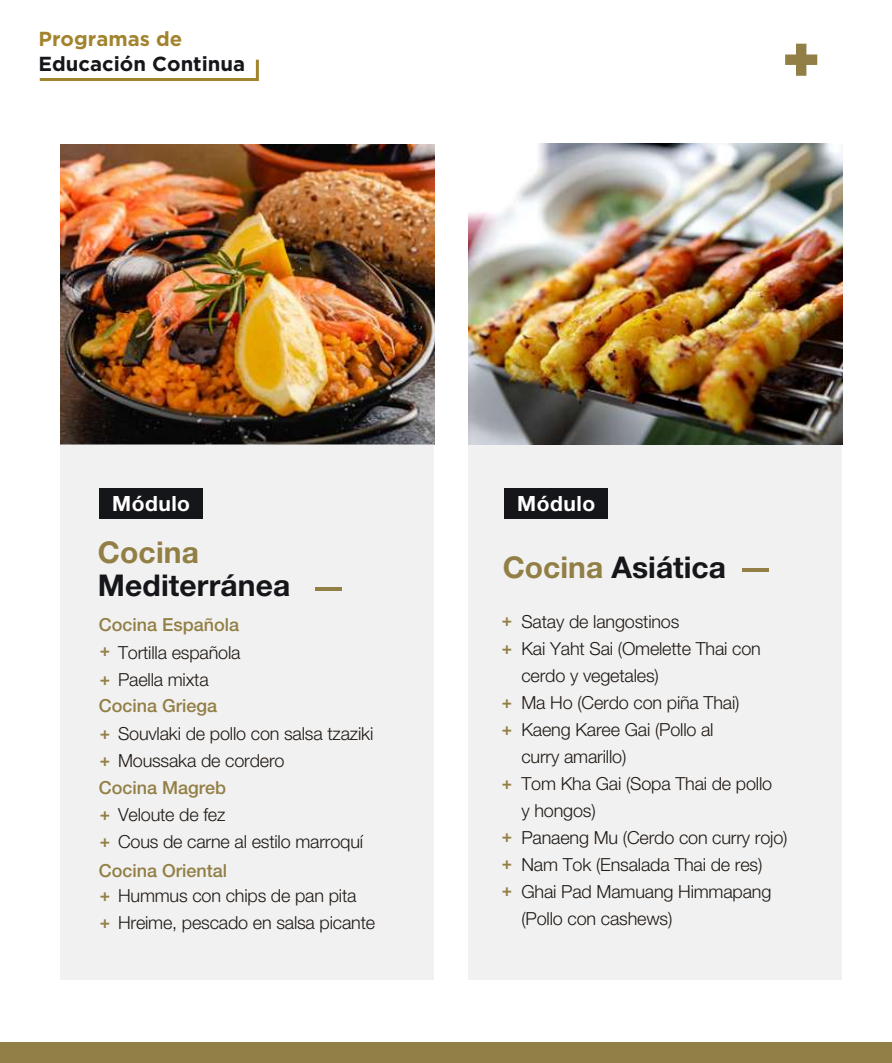
<style>
.page{position:relative;width:892px;height:1063px;background:#fff}
.page>*{position:absolute;margin:0;border:0;box-sizing:border-box;transform-origin:0 0}
.t1{font:700 30px "Helvetica Neue LT Std";color:#151619}
.t2{font:700 30px "Helvetica Neue LT Std";letter-spacing:.005em;color:#927f45}
.t3{font:700 21px "Helvetica Neue LT Std";letter-spacing:.025em;color:#fff}
.t4{font:700 20.25px "Gotham";color:#151619}
.t5{font:700 20.25px "Gotham";color:#a3842e}
.t6{font:300 18px/27px "Helvetica Neue LT Std";letter-spacing:-.01em;color:#201914}
.t7{font:500 18px "Helvetica Neue LT Std";color:#927f45}
.t8{font:700 17.25px/27px "Helvetica Neue LT Std";color:#927f45}
.s1{font-weight:700;font-size:17.25px;color:#927f45}
.s2{color:#927f45}
</style>
<div class="page">
<img style="left:60px;top:144px;width:374px;height:300px">
<div style="left:0;top:1042px;width:892px;height:21px;background:#927f45"></div>
<svg style="left:785px;top:44px;width:32px;height:32px"></svg>
<svg style="left:39px;top:59px;width:220px;height:22px"></svg>
<div style="left:60px;top:444px;width:374px;height:535px;background:#f1f1f1"></div>
<hr style="left:315px;top:587px;width:27px;height:3px;background:#927f45">
<div style="left:468px;top:444px;width:374px;height:535px;background:#f1f1f1"></div>
<hr style="left:742px;top:568px;width:27px;height:3px;background:#927f45">
<img style="left:468px;top:143px;width:374px;height:302px">
<div style="left:99px;top:488px;width:104px;height:31px;background:#151619"></div>
<div style="left:504px;top:488px;width:104px;height:31px;background:#151619"></div>
<p class="t5" style="left:39px;top:27px;width:145px">Programas de</p>
<p class="t4" style="left:39px;top:52px;width:208px">Educación Continua</p>
<p class="t3" style="left:112px;top:490px;width:80px">Módulo</p>
<p class="t3" style="left:517px;top:490px;width:80px">Módulo</p>
<h1 class="t2" style="left:98px;top:534px;width:103px">Cocina</h1>
<h1 class="t1" style="left:98px;top:567px;width:194px">Mediterránea</h1>
<p class="t7" style="left:99px;top:614px;width:142px">Cocina Española</p>
<p class="t6" style="left:100px;top:638px;width:142px;text-indent:18px">Tortilla española <span class="s1">+</span> Paella mixta</p>
<p class="t8" style="left:100px;top:636px;width:12px">+</p>
<p class="t7" style="left:99px;top:695px;width:120px">Cocina Griega</p>
<p class="t6" style="left:100px;top:719px;width:275px"><span class="s1">+</span> Souvlaki de pollo con salsa tzaziki <span class="s1">+</span> Moussaka de cordero</p>
<p class="t7" style="left:99px;top:777px;width:129px">Cocina Magreb</p>
<p class="t6" style="left:100px;top:800px;width:265px"><span class="s1">+</span> Veloute de fez<br><span class="s1">+</span> Cous de carne al estilo marroquí</p>
<p class="t6" style="left:100px;top:881px;width:277px"><span class="s1">+</span> Hummus con chips de pan pita<br><span class="s1">+</span> Hreime, pescado en salsa picante</p>
<p class="t7" style="left:99px;top:860px;width:130px">Cocina Oriental</p>
<h1 class="t1" style="left:503px;top:548px;width:225px"><span class="s2">Cocina</span> Asiática</h1>
<p class="t8" style="left:502px;top:605px;width:12px;line-height:28.5px">+ +</p>
<p class="t8" style="left:502px;top:688px;width:12px">+ +</p>
<p class="t8" style="left:502px;top:769px;width:12px">+</p>
<p class="t8" style="left:502px;top:822px;width:12px;text-align:justify">+ + +</p>
<p class="t6" style="left:521px;top:608px;width:268px">Satay de langostinos<br>Kai Yaht Sai (Omelette Thai con cerdo y vegetales)<br>Ma Ho (Cerdo con piña Thai)<br>Kaeng Karee Gai (Pollo al<br>curry amarillo)<br>Tom Kha Gai (Sopa Thai de pollo<br>y hongos)<br>Panaeng Mu (Cerdo con curry rojo)<br>Nam Tok (Ensalada Thai de res)<br>Ghai Pad Mamuang Himmapang (Pollo con cashews)</p>
</div>
